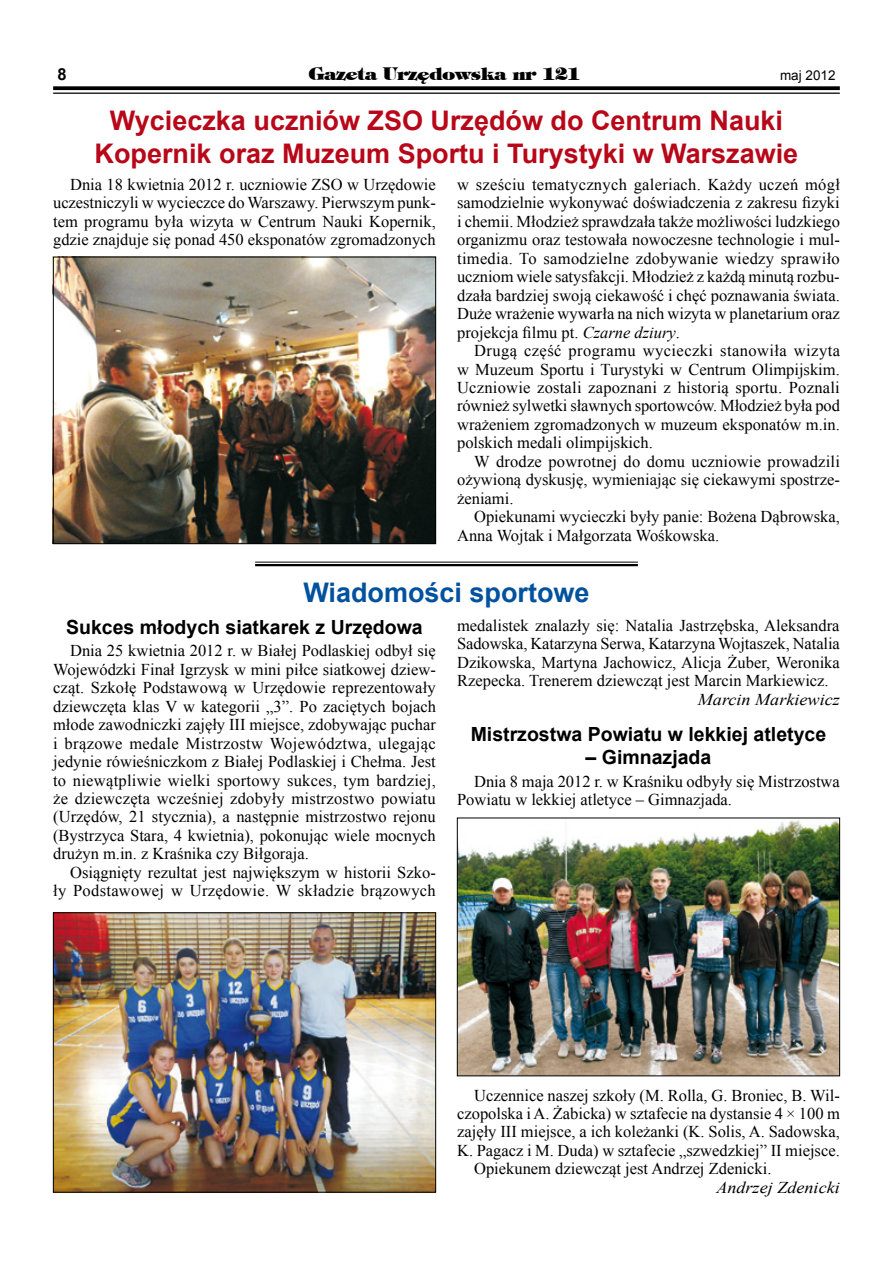
<style>
.page{position:relative;width:893px;height:1263px;background:#fff}
.page>*{position:absolute;margin:0;border:0;box-sizing:border-box;transform-origin:0 0}
.t1{font:700 27px/32.4px "Arial";color:#b70718;text-align:center}
.t2{font:700 27px "Arial";color:#00519e}
.t3{font:700 19.5px "Arial";color:#000}
.t4{font:18px "Timpani Heavypl";color:#000}
.t5{font:16.5px/18.5px "Times New Roman";color:#000;text-align:justify}
.t6{font:italic 16.5px "Times New Roman";color:#000;scale:1.1 1}
.t7{font:700 16.5px "Arial";color:#000}
.t8{font:13.5px "Arial";color:#000}
.s1{font-style:italic}
</style>
<div class="page">
<svg style="left:53px;top:86px;width:787px;height:4px;background:#141414"></svg>
<hr style="left:53px;top:93px;width:787px;height:1px;background:#000">
<img style="left:55px;top:914px;width:379px;height:276px">
<div style="left:53px;top:912px;width:383px;height:280px;border:1px solid #000"></div>
<img style="left:459px;top:820px;width:379px;height:254px">
<div style="left:457px;top:818px;width:383px;height:258px;border:1px solid #000"></div>
<hr style="left:255px;top:562px;width:383px;height:1px;background:#000">
<hr style="left:255px;top:564px;width:383px;height:2px;background:#000">
<img style="left:55px;top:259px;width:379px;height:283px">
<div style="left:53px;top:257px;width:383px;height:287px;border:1px solid #000"></div>
<p class="t7" style="left:57px;top:63px;width:11px">8</p>
<p class="t4" style="left:308px;top:61px;width:273px">Gazeta Urzêdowska nr 121</p>
<p class="t8" style="left:780px;top:66px;width:57px">maj 2012</p>
<h1 class="t1" style="left:95px;top:105px;width:705px">Wycieczka uczniów ZSO Urzędów do Centrum Nauki<br>Kopernik oraz Muzeum Sportu i Turystyki w Warszawie</h1>
<p class="t5" style="left:457px;top:175px;width:384px">w sześciu tematycznych galeriach. Każdy uczeń mógł samodzielnie wykonywać doświadczenia z zakresu fizyki i chemii. Młodzież sprawdzała także możliwości ludzkiego organizmu oraz testowała nowoczesne technologie i mul&shy;timedia. To samodzielne zdobywanie wiedzy sprawiło uczniom wiele satysfakcji. Młodzież z każdą minutą rozbu&shy;dzała bardziej swoją ciekawość i chęć poznawania świata.<br>Duże wrażenie wywarła na nich wizyta w planetarium oraz projekcja filmu pt. <span class="s1">Czarne dziury</span>.</p>
<p class="t5" style="left:457px;top:341px;width:384px;text-indent:17px">Drugą część programu wycieczki stanowiła wizyta w Muzeum Sportu i Turystyki w Centrum Olimpijskim.<br>Uczniowie zostali zapoznani z historią sportu. Poznali również sylwetki sławnych sportowców. Młodzież była pod wrażeniem zgromadzonych w muzeum eksponatów m.in. polskich medali olimpijskich.</p>
<p class="t5" style="left:457px;top:452px;width:384px;text-indent:17px">W drodze powrotnej do domu uczniowie prowadzili ożywioną dyskusję, wymieniając się ciekawymi spostrze&shy;żeniami.</p>
<p class="t5" style="left:457px;top:507px;width:384px;text-indent:17px">Opiekunami wycieczki były panie: Bożena Dąbrowska,<br>Anna Wojtak i Małgorzata Wośkowska.</p>
<p class="t5" style="left:53px;top:175px;width:384px;text-indent:17px">Dnia 18 kwietnia 2012 r. uczniowie ZSO w Urzędowie uczestniczyli w wycieczce do Warszawy. Pierwszym punk&shy;tem programu była wizyta w Centrum Nauki Kopernik, gdzie znajduje się ponad 450 eksponatów zgromadzonych</p>
<h1 class="t2" style="left:303px;top:575px;width:288px">Wiadomości sportowe</h1>
<p class="t3" style="left:66px;top:614px;width:358px">Sukces młodych siatkarek z Urzędowa</p>
<p class="t5" style="left:53px;top:641px;width:384px;text-indent:17px">Dnia 25 kwietnia 2012 r. w Białej Podlaskiej odbył się Wojewódzki Finał Igrzysk w mini piłce siatkowej dziew&shy;cząt. Szkołę Podstawową w Urzędowie reprezentowały dziewczęta klas V w kategorii „3”. Po zaciętych bojach młode zawodniczki zajęły III miejsce, zdobywając puchar i brązowe medale Mistrzostw Województwa, ulegając jedynie rówieśniczkom z Białej Podlaskiej i Chełma. Jest to niewątpliwie wielki sportowy sukces, tym bardziej, że dziewczęta wcześniej zdobyły mistrzostwo powiatu (Urzędów, 21 stycznia), a następnie mistrzostwo rejonu (Bystrzyca Stara, 4 kwietnia), pokonując wiele mocnych drużyn m.in. z Kraśnika czy Biłgoraja.</p>
<p class="t5" style="left:53px;top:863px;width:384px;text-align:right">Osiągnięty rezultat jest największym w historii Szko&shy;ły Podstawowej w Urzędowie. W składzie brązowych</p>
<p class="t5" style="left:457px;top:616px;width:384px">medalistek znalazły się: Natalia Jastrzębska, Aleksandra Sadowska, Katarzyna Serwa, Katarzyna Wojtaszek, Natalia Dzikowska, Martyna Jachowicz, Alicja Żuber, Weronika Rzepecka. Trenerem dziewcząt jest Marcin Markiewicz.</p>
<p class="t6" style="left:698px;top:688px;width:131px">Marcin Markiewicz</p>
<p class="t3" style="left:471px;top:721px;width:357px">Mistrzostwa Powiatu w lekkiej atletyce</p>
<p class="t3" style="left:586px;top:744px;width:127px">– Gimnazjada</p>
<p class="t5" style="left:457px;top:772px;width:384px;text-indent:17px">Dnia 8 maja 2012 r. w Kraśniku odbyły się Mistrzostwa<br>Powiatu w lekkiej atletyce – Gimnazjada.</p>
<p class="t5" style="left:474px;top:1085px;width:367px">Uczennice naszej szkoły (M. Rolla, G. Broniec, B. Wil-</p>
<p class="t5" style="left:457px;top:1104px;width:384px">czopolska i A. Żabicka) w sztafecie na dystansie 4 × 100 m</p>
<p class="t5" style="left:457px;top:1122px;width:384px">zajęły III miejsce, a ich koleżanki (K. Solis, A. Sadowska,</p>
<p class="t5" style="left:457px;top:1141px;width:384px">K. Pagacz i M. Duda) w sztafecie „szwedzkiej” II miejsce.</p>
<p class="t5" style="left:474px;top:1159px;width:299px">Opiekunem dziewcząt jest Andrzej Zdenicki.</p>
<p class="t6" style="left:716px;top:1176px;width:114px">Andrzej Zdenicki</p>
</div>
